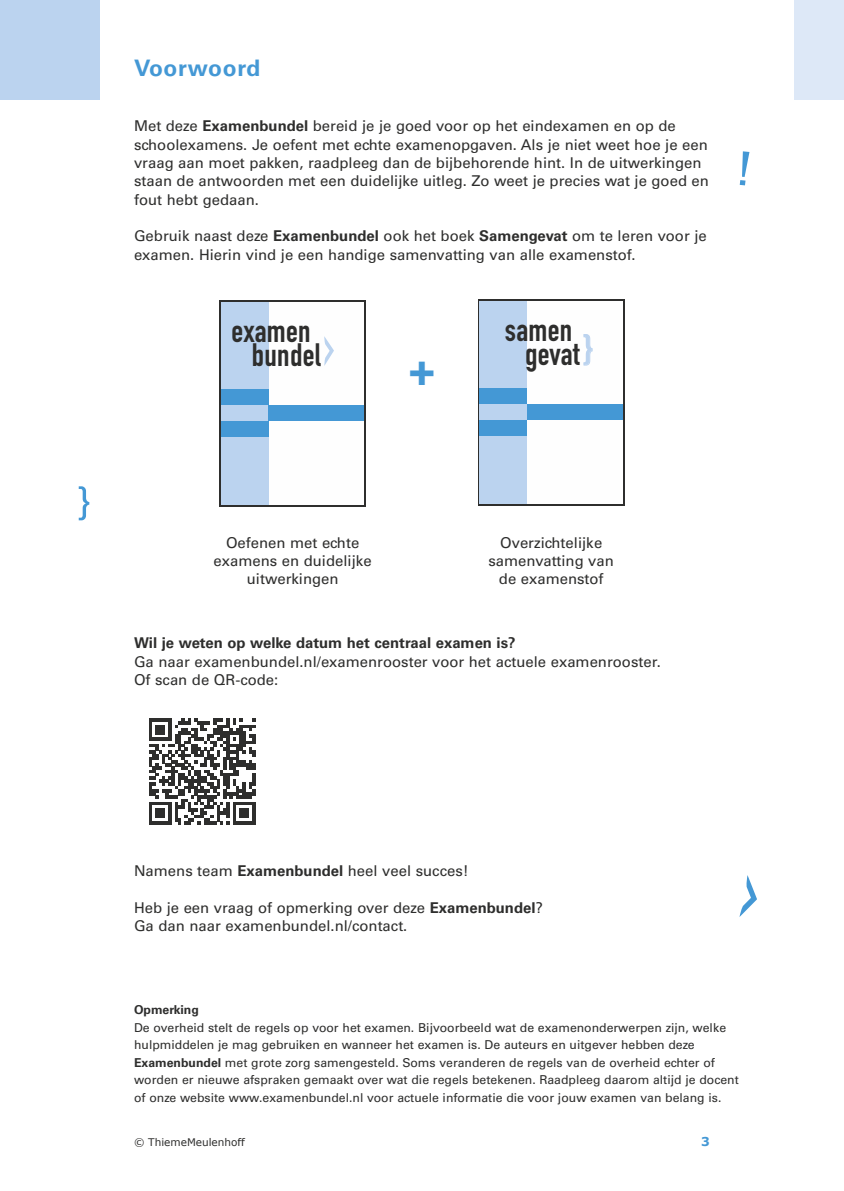
<style>
.page{position:relative;width:844px;height:1191px;background:#fff}
.page>*{position:absolute;margin:0;border:0;box-sizing:border-box;transform-origin:0 0}
.t1{font:700 43.75px "Univers LT Std";color:#4498d5}
.t2{font:700 31.85px/24px "DIN Condensed";letter-spacing:.01em;color:#2e2e2d}
.t3{font:700 22.75px "Univers LT Std";letter-spacing:.03em;color:#4498d5}
.t4{font:14.88px/18.4px "Univers LT Std";color:#2e2e2d}
.t5{font:700 14.88px "Univers LT Std";color:#2e2e2d}
.t6{font:12.25px/17.5px "Univers LT Std";color:#2e2e2d}
.t7{font:700 12.25px "Univers LT Std";color:#2e2e2d}
.t8{font:700 12.25px "Verdana";color:#4498d5}
.t9{font:10.5px "Verdana";color:#2e2e2d}
.s1{font-weight:700}
.s2{font-size:37.62px;color:#bbd3ef}
</style>
<div class="page">
<div style="left:0;top:0;width:99px;height:99px;background:#bbd3ef"></div>
<div style="left:794px;top:0;width:49px;height:99px;background:#dde8f7"></div>
<svg style="left:79px;top:486px;width:10px;height:34px"></svg>
<svg style="left:739px;top:151px;width:10px;height:34px"></svg>
<svg style="left:739px;top:875px;width:17px;height:42px"></svg>
<svg style="left:149px;top:718px;width:106px;height:106px"></svg>
<div style="left:219px;top:300px;width:147px;height:207px;background:#2e2e2d"></div>
<div style="left:221px;top:302px;width:143px;height:203px;background:#fefefe"></div>
<div style="left:221px;top:302px;width:47px;height:203px;background:#bbd3ef"></div>
<div style="left:221px;top:389px;width:47px;height:16px;background:#4498d5"></div>
<div style="left:221px;top:421px;width:47px;height:15px;background:#4498d5"></div>
<div style="left:268px;top:405px;width:96px;height:16px;background:#4498d5"></div>
<svg style="left:324px;top:336px;width:10px;height:30px"></svg>
<svg style="left:478px;top:299px;width:146px;height:207px"></svg>
<div style="left:479px;top:301px;width:143px;height:203px;background:#fefefe"></div>
<div style="left:479px;top:301px;width:48px;height:203px;background:#bbd3ef"></div>
<div style="left:479px;top:389px;width:48px;height:15px;background:#4498d5"></div>
<div style="left:479px;top:420px;width:48px;height:15px;background:#4498d5"></div>
<div style="left:527px;top:404px;width:95px;height:16px;background:#4498d5"></div>
<svg style="left:583px;top:334px;width:9px;height:31px"></svg>
<h3 class="t3" style="left:134px;top:55px;width:128px">Voorwoord</h3>
<p class="t4" style="left:134px;top:117px;width:576px">Met deze <span class="s1">Examenbundel</span> bereid je je goed voor op het eindexamen en op de schoolexamens. Je oefent met echte examenopgaven. Als je niet weet hoe je een vraag aan moet pakken, raadpleeg dan de bijbehorende hint. In de uitwerkingen staan de antwoorden met een duidelijke uitleg. Zo weet je precies wat je goed en fout hebt gedaan.</p>
<p class="t4" style="left:134px;top:227px;width:574px">Gebruik naast deze <span class="s1">Examenbundel</span> ook het boek <span class="s1">Samengevat</span> om te leren voor je examen. Hierin vind je een handige samenvatting van alle examenstof.</p>
<h2 class="t2" style="left:252px;top:318px;width:71px;text-indent:-20px">examen bundel</h2>
<h2 class="t2" style="left:525px;top:318px;width:69px;text-indent:-20px">samen gevat <span class="s2">}</span></h2>
<h1 class="t1" style="left:409px;top:343px;width:27px">+</h1>
<p class="t4" style="left:213px;top:533px;width:160px;text-align:center">Oefenen met echte examens en duidelijke uitwerkingen</p>
<p class="t4" style="left:488px;top:533px;width:127px;text-align:center">Overzichtelijke samenvatting van de examenstof</p>
<p class="t5" style="left:134px;top:634px;width:383px">Wil je weten op welke datum het centraal examen is?</p>
<p class="t4" style="left:134px;top:652px;width:528px">Ga naar examenbundel.nl/examenrooster voor het actuele examenrooster.<br>Of scan de QR-code:</p>
<p class="t4" style="left:134px;top:862px;width:336px">Namens team <span class="s1">Examenbundel</span> heel veel succes!</p>
<p class="t4" style="left:134px;top:898px;width:410px">Heb je een vraag of opmerking over deze <span class="s1">Examenbundel</span>?<br>Ga dan naar examenbundel.nl/contact.</p>
<p class="t7" style="left:134px;top:1002px;width:66px">Opmerking</p>
<p class="t6" style="left:134px;top:1018px;width:606px">De overheid stelt de regels op voor het examen. Bijvoorbeeld wat de examenonderwerpen zijn, welke hulpmiddelen je mag gebruiken en wanneer het examen is. De auteurs en uitgever hebben deze <span class="s1">Examenbundel</span> met grote zorg samengesteld. Soms veranderen de regels van de overheid echter of worden er nieuwe afspraken gemaakt over wat die regels betekenen. Raadpleeg daarom altijd je docent of onze website www.examenbundel.nl voor actuele informatie die voor jouw examen van belang is.</p>
<p class="t9" style="left:134px;top:1135px;width:112px">© ThiemeMeulenhoff</p>
<p class="t8" style="left:701px;top:1133px;width:10px">3</p>
</div>
